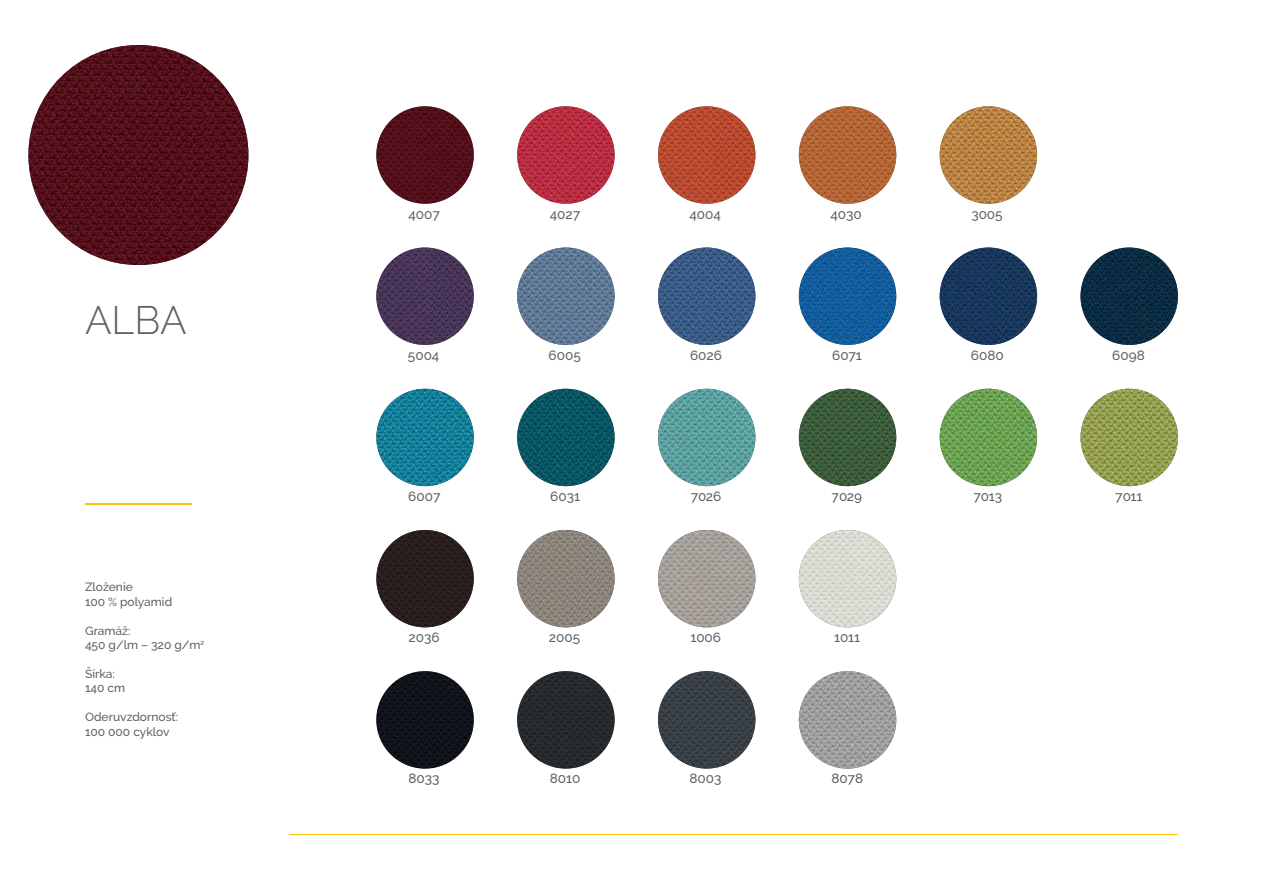
<style>
.page{position:relative;width:1263px;height:893px;background:#fff}
.page>*{position:absolute;margin:0;border:0;box-sizing:border-box;transform-origin:0 0}
.t1{font:300 39px "Raleway";color:#5d6163}
.t2{font:500 13.5px "Raleway";color:#5d6163}
.t3{font:500 12px/14.4px "Raleway";color:#5d6163}
</style>
<div class="page">
<hr style="left:289px;top:834px;width:889px;height:1px;background:#ffc20e">
<img style="left:517px;top:106px;width:98px;height:98px;border-radius:49px">
<img style="left:658px;top:106px;width:97px;height:98px;border-radius:49px">
<img style="left:799px;top:106px;width:97px;height:98px;border-radius:49px">
<img style="left:940px;top:106px;width:97px;height:98px;border-radius:49px">
<img style="left:376px;top:530px;width:98px;height:97px;border-radius:49px">
<img style="left:376px;top:106px;width:98px;height:98px;border-radius:49px">
<img style="left:28px;top:45px;width:220px;height:220px;border-radius:110px">
<img style="left:658px;top:530px;width:97px;height:97px;border-radius:49px">
<img style="left:799px;top:530px;width:97px;height:97px;border-radius:49px">
<img style="left:376px;top:248px;width:98px;height:97px;border-radius:49px">
<img style="left:799px;top:248px;width:97px;height:97px;border-radius:49px">
<img style="left:940px;top:248px;width:97px;height:97px;border-radius:49px">
<img style="left:517px;top:530px;width:98px;height:97px;border-radius:49px">
<img style="left:940px;top:389px;width:97px;height:97px;border-radius:49px">
<img style="left:799px;top:389px;width:97px;height:97px;border-radius:49px">
<img style="left:799px;top:671px;width:97px;height:98px;border-radius:49px">
<img style="left:658px;top:671px;width:97px;height:98px;border-radius:49px">
<img style="left:517px;top:671px;width:98px;height:98px;border-radius:49px">
<img style="left:1080px;top:389px;width:98px;height:97px;border-radius:49px">
<img style="left:517px;top:248px;width:98px;height:97px;border-radius:49px">
<img style="left:658px;top:248px;width:97px;height:97px;border-radius:49px">
<img style="left:376px;top:389px;width:98px;height:97px;border-radius:49px">
<img style="left:517px;top:389px;width:98px;height:97px;border-radius:49px">
<img style="left:658px;top:389px;width:97px;height:97px;border-radius:49px">
<img style="left:1080px;top:248px;width:98px;height:97px;border-radius:49px">
<img style="left:376px;top:671px;width:98px;height:98px;border-radius:49px">
<hr style="left:85px;top:504px;width:107px;height:1px;background:#ffc20e">
<h1 class="t1" style="left:85px;top:297px;width:103px">ALBA</h1>
<p class="t3" style="left:85px;top:580px;width:89px">Zloženie<br>100 % polyamid</p>
<p class="t3" style="left:85px;top:623px;width:121px">Gramáž:<br>450 g/lm – 320 g/m<sup>2</sup></p>
<p class="t3" style="left:85px;top:666px;width:42px">Šírka:<br>140 cm</p>
<p class="t3" style="left:85px;top:710px;width:95px">Oderuvzdornosť:<br>100 000 cyklov</p>
<p class="t2" style="left:408px;top:206px;width:33px">4007</p>
<p class="t2" style="left:550px;top:206px;width:32px">4027</p>
<p class="t2" style="left:689px;top:206px;width:33px">4004</p>
<p class="t2" style="left:830px;top:206px;width:33px">4030</p>
<p class="t2" style="left:971px;top:206px;width:33px">3005</p>
<p class="t2" style="left:408px;top:347px;width:33px">5004</p>
<p class="t2" style="left:832px;top:347px;width:31px">6071</p>
<p class="t2" style="left:971px;top:347px;width:34px">6080</p>
<p class="t2" style="left:549px;top:347px;width:34px">6005</p>
<p class="t2" style="left:690px;top:347px;width:33px">6026</p>
<p class="t2" style="left:408px;top:488px;width:34px">6007</p>
<p class="t2" style="left:550px;top:488px;width:31px">6031</p>
<p class="t2" style="left:691px;top:488px;width:32px">7026</p>
<p class="t2" style="left:831px;top:488px;width:32px">7029</p>
<p class="t2" style="left:973px;top:488px;width:30px">7013</p>
<p class="t2" style="left:408px;top:630px;width:33px">2036</p>
<p class="t2" style="left:408px;top:771px;width:32px">8033</p>
<p class="t2" style="left:549px;top:630px;width:33px">2005</p>
<p class="t2" style="left:690px;top:630px;width:32px">1006</p>
<p class="t2" style="left:834px;top:630px;width:27px">1011</p>
<p class="t2" style="left:550px;top:771px;width:32px">8010</p>
<p class="t2" style="left:689px;top:771px;width:34px">8003</p>
<p class="t2" style="left:831px;top:771px;width:33px">8078</p>
<p class="t2" style="left:1112px;top:347px;width:34px">6098</p>
<p class="t2" style="left:1115px;top:488px;width:29px">7011</p>
</div>
